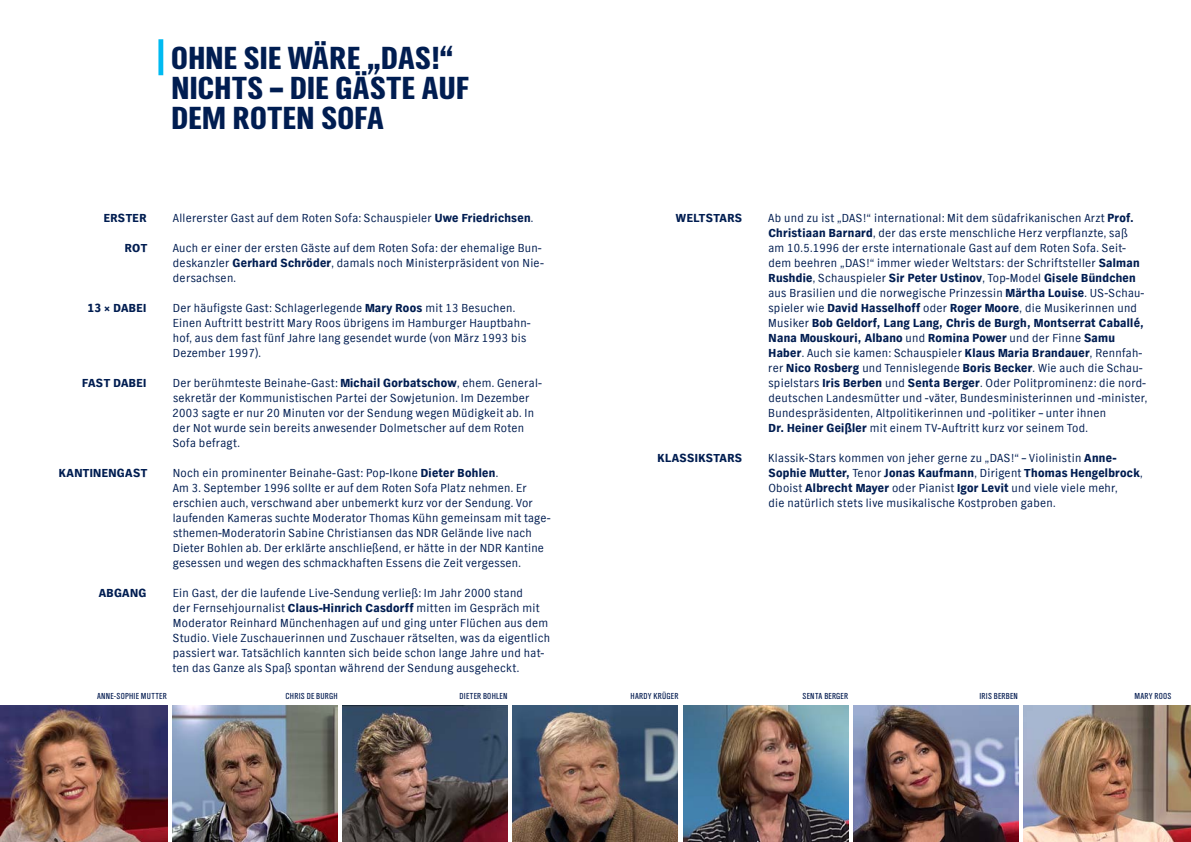
<style>
.page{position:relative;width:1191px;height:842px;background:#fff}
.page>*{position:absolute;margin:0;border:0;box-sizing:border-box;transform-origin:0 0}
.t1{font:900 33px/30px "NDR Sans Cond";letter-spacing:.01em;color:#001d51}
.t2{font:12px/15px "NDR Sans";letter-spacing:.025em;color:#001d51}
.t3{font:900 12px "NDR Sans";letter-spacing:.025em;color:#001d51}
.t4{font:9px "NDR Sans Cond";letter-spacing:.025em;color:#00194f}
.s1{font-weight:900}
</style>
<div class="page">
<div style="left:158px;top:39px;width:5px;height:36px;background:#00baf1"></div>
<img style="left:0;top:705px;width:168px;height:137px">
<img style="left:173px;top:705px;width:165px;height:137px">
<img style="left:343px;top:705px;width:164px;height:137px">
<img style="left:512px;top:705px;width:165px;height:137px">
<img style="left:683px;top:705px;width:165px;height:137px">
<img style="left:853px;top:705px;width:165px;height:137px">
<img style="left:1023px;top:705px;width:168px;height:137px">
<h1 class="t1" style="left:171px;top:43px;width:299px">OHNE SIE WÄRE „DAS!“<br>NICHTS – DIE GÄSTE AUF<br>DEM ROTEN SOFA</h1>
<p class="t2" style="left:173px;top:210px;width:362px">Allererster Gast auf dem Roten Sofa: Schauspieler <span class="s1">Uwe Friedrichsen</span>.</p>
<p class="t2" style="left:173px;top:240px;width:372px">Auch er einer der ersten Gäste auf dem Roten Sofa: der ehemalige Bun&shy;deskanzler <span class="s1">Gerhard Schröder</span>, damals noch Ministerpräsident von Nie&shy;dersachsen.</p>
<p class="t2" style="left:173px;top:300px;width:359px">Der häufigste Gast: Schlagerlegende <span class="s1">Mary Roos</span> mit 13 Besuchen.<br>Einen Auftritt bestritt Mary Roos übrigens im Hamburger Hauptbahn&shy;hof, aus dem fast fünf Jahre lang gesendet wurde (von März 1993 bis Dezember 1997).</p>
<p class="t2" style="left:172px;top:375px;width:370px">Der berühmteste Beinahe-Gast: <span class="s1">Michail Gorbatschow</span>, ehem. General&shy;sekretär der Kommunistischen Partei der Sowjetunion. Im Dezember 2003 sagte er nur 20 Minuten vor der Sendung wegen Müdigkeit ab. In der Not wurde sein bereits anwesender Dolmetscher auf dem Roten Sofa befragt.</p>
<p class="t2" style="left:173px;top:465px;width:379px">Noch ein prominenter Beinahe-Gast: Pop-Ikone <span class="s1">Dieter Bohlen</span>.<br>Am 3. September 1996 sollte er auf dem Roten Sofa Platz nehmen. Er erschien auch, verschwand aber unbemerkt kurz vor der Sendung. Vor laufenden Kameras suchte Moderator Thomas Kühn gemeinsam mit tage&shy;sthemen-Moderatorin Sabine Christiansen das NDR Gelände live nach Dieter Bohlen ab. Der erklärte anschließend, er hätte in der NDR Kantine gesessen und wegen des schmackhaften Essens die Zeit vergessen.</p>
<p class="t2" style="left:172px;top:585px;width:379px">Ein Gast, der die laufende Live-Sendung verließ: Im Jahr 2000 stand<br>der Fernsehjournalist <span class="s1">Claus-Hinrich Casdorff</span> mitten im Gespräch mit Moderator Reinhard Münchenhagen auf und ging unter Flüchen aus dem Studio. Viele Zuschauerinnen und Zuschauer rätselten, was da eigentlich passiert war. Tatsächlich kannten sich beide schon lange Jahre und hat&shy;ten das Ganze als Spaß spontan während der Sendung ausgeheckt.</p>
<p class="t3" style="left:104px;top:210px;width:44px">ERSTER</p>
<p class="t3" style="left:676px;top:210px;width:68px">WELTSTARS</p>
<p class="t3" style="left:125px;top:240px;width:24px">ROT</p>
<p class="t3" style="left:87px;top:300px;width:60px">13 × DABEI</p>
<p class="t3" style="left:82px;top:375px;width:65px">FAST DABEI</p>
<p class="t3" style="left:657px;top:450px;width:86px">KLASSIKSTARS</p>
<p class="t3" style="left:59px;top:465px;width:90px">KANTINENGAST</p>
<p class="t3" style="left:99px;top:585px;width:49px">ABGANG</p>
<p class="t2" style="left:768px;top:210px;width:380px">Ab und zu ist „DAS!“ international: Mit dem südafrikanischen Arzt <span class="s1">Prof.<br>Christiaan Barnard</span>, der das erste menschliche Herz verpflanzte, saß<br>am 10.5.1996 der erste internationale Gast auf dem Roten Sofa. Seit&shy;dem beehren „DAS!“ immer wieder Weltstars: der Schriftsteller <span class="s1">Salman Rushdie</span>, Schauspieler <span class="s1">Sir Peter Ustinov</span>, Top-Model <span class="s1">Gisele Bündchen </span>aus Brasilien und die norwegische Prinzessin <span class="s1">Märtha Louise</span>. US-Schau&shy;spieler wie <span class="s1">David Hasselhoff</span> oder <span class="s1">Roger Moore</span>, die Musikerinnen und Musiker <span class="s1">Bob Geldorf, Lang Lang, Chris de Burgh, Montserrat Caballé, Nana Mouskouri, Albano</span> und <span class="s1">Romina Power</span> und der Finne <span class="s1">Samu Haber</span>. Auch sie kamen: Schauspieler <span class="s1">Klaus Maria Brandauer</span>, Rennfah&shy;rer <span class="s1">Nico Rosberg</span> und Tennislegende <span class="s1">Boris Becker</span>. Wie auch die Schau&shy;spielstars <span class="s1">Iris Berben</span> und <span class="s1">Senta Berger</span>. Oder Politprominenz: die nord&shy;deutschen Landesmütter und -väter, Bundesministerinnen und -minister, Bundespräsidenten, Altpolitikerinnen und -politiker – unter ihnen<br><span class="s1">Dr. Heiner Geißler</span> mit einem TV-Auftritt kurz vor seinem Tod.</p>
<p class="t2" style="left:768px;top:450px;width:376px">Klassik-Stars kommen von jeher gerne zu „DAS!“ – Violinistin <span class="s1">Anne-Sophie Mutter,</span> Tenor <span class="s1">Jonas Kaufmann</span>, Dirigent <span class="s1">Thomas Hengelbrock</span>, Oboist <span class="s1">Albrecht Mayer</span> oder Pianist <span class="s1">Igor Levit</span> und viele viele mehr,<br>die natürlich stets live musikalische Kostproben gaben.</p>
<p class="t4" style="left:97px;top:691px;width:71px">ANNE-SOPHIE MUTTER</p>
<p class="t4" style="left:286px;top:691px;width:54px">CHRIS DE BURGH</p>
<p class="t4" style="left:459px;top:691px;width:50px">DIETER BOHLEN</p>
<p class="t4" style="left:630px;top:691px;width:50px">HARDY KRÜ GER</p>
<p class="t4" style="left:802px;top:691px;width:47px">SENTA BERGER</p>
<p class="t4" style="left:979px;top:691px;width:40px">IRIS BERBEN</p>
<p class="t4" style="left:1134px;top:691px;width:39px">MARY ROOS</p>
</div>
